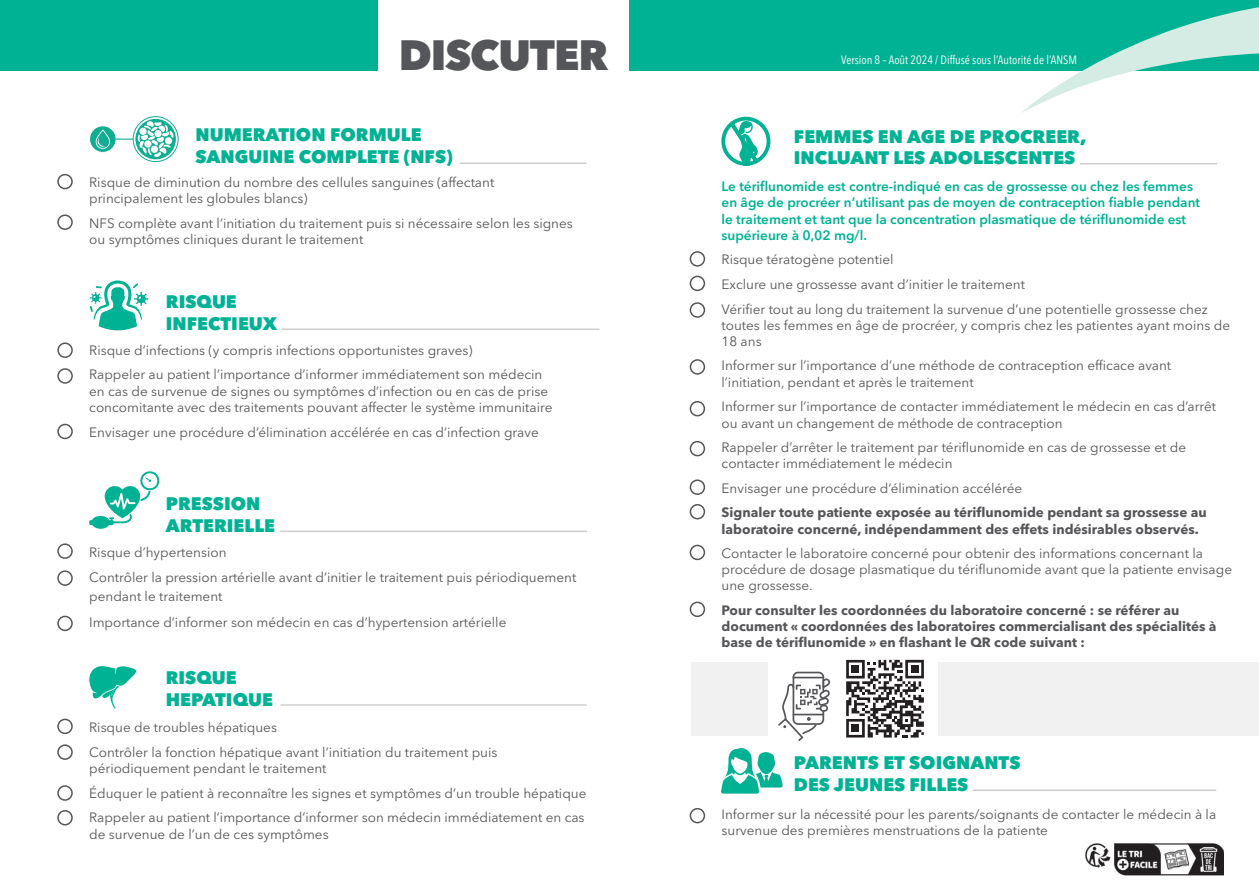
<style>
.page{position:relative;width:1259px;height:893px;background:#fff}
.page>*{position:absolute;margin:0;border:0;box-sizing:border-box;transform-origin:0 0}
.t1{font:800 42px "Avenir Next LT Pro";letter-spacing:-.025em;color:#555659}
.t2{font:800 18px/21.6px "Avenir Next LT Pro";color:#00b294}
.t3{font:13.5px/16.2px "Avenir Next LT Pro";color:#555659}
.t4{font:700 13.5px/16.2px "Avenir Next LT Pro";color:#555659}
.t5{font:600 13.5px/16.2px "Avenir Next LT Pro";color:#00b294}
.t6{font:condensed 12px "Avenir Next LT Pro";color:#fff}
</style>
<div class="page">
<hr style="left:460px;top:162px;width:126px;height:2px;background:#cfcdce">
<div style="left:57px;top:174px;width:16px;height:15px;border:2px solid #555659;border-radius:50%"></div>
<div style="left:57px;top:214px;width:16px;height:16px;border:2px solid #555659;border-radius:50%"></div>
<div style="left:689px;top:251px;width:16px;height:16px;border:2px solid #555659;border-radius:50%"></div>
<div style="left:689px;top:276px;width:16px;height:15px;border:2px solid #555659;border-radius:50%"></div>
<div style="left:689px;top:302px;width:16px;height:16px;border:2px solid #555659;border-radius:50%"></div>
<div style="left:689px;top:359px;width:16px;height:16px;border:2px solid #555659;border-radius:50%"></div>
<div style="left:689px;top:401px;width:16px;height:15px;border:2px solid #555659;border-radius:50%"></div>
<div style="left:689px;top:441px;width:16px;height:15px;border:2px solid #555659;border-radius:50%"></div>
<div style="left:689px;top:479px;width:16px;height:16px;border:2px solid #555659;border-radius:50%"></div>
<div style="left:689px;top:504px;width:16px;height:15px;border:2px solid #555659;border-radius:50%"></div>
<div style="left:689px;top:545px;width:16px;height:15px;border:2px solid #555659;border-radius:50%"></div>
<div style="left:689px;top:602px;width:16px;height:15px;border:2px solid #555659;border-radius:50%"></div>
<hr style="left:973px;top:789px;width:242px;height:2px;background:#cfcdce">
<div style="left:0;top:0;width:378px;height:71px;background:#00b294"></div>
<div style="left:629px;top:0;width:630px;height:71px;background:#00b294"></div>
<svg style="left:1021px;top:7px;width:238px;height:158px"></svg>
<svg style="left:90px;top:280px;width:58px;height:50px"></svg>
<svg style="left:89px;top:471px;width:71px;height:58px"></svg>
<svg style="left:89px;top:666px;width:48px;height:43px"></svg>
<div style="left:939px;top:662px;width:320px;height:74px;background:#f1f1f1"></div>
<div style="left:691px;top:662px;width:76px;height:74px;background:#f1f1f1"></div>
<svg style="left:846px;top:660px;width:78px;height:78px"></svg>
<svg style="left:778px;top:672px;width:52px;height:69px"></svg>
<div style="left:57px;top:719px;width:16px;height:15px;border:2px solid #555659;border-radius:50%"></div>
<div style="left:57px;top:744px;width:16px;height:16px;border:2px solid #555659;border-radius:50%"></div>
<div style="left:57px;top:785px;width:16px;height:16px;border:2px solid #555659;border-radius:50%"></div>
<div style="left:57px;top:810px;width:16px;height:15px;border:2px solid #555659;border-radius:50%"></div>
<hr style="left:281px;top:704px;width:305px;height:2px;background:#cfcdce">
<hr style="left:280px;top:531px;width:306px;height:1px;background:#cfcdce">
<div style="left:57px;top:543px;width:16px;height:16px;border:2px solid #555659;border-radius:50%"></div>
<div style="left:57px;top:570px;width:16px;height:16px;border:2px solid #555659;border-radius:50%"></div>
<div style="left:57px;top:616px;width:16px;height:15px;border:2px solid #555659;border-radius:50%"></div>
<hr style="left:282px;top:329px;width:317px;height:1px;background:#cfcdce">
<div style="left:57px;top:342px;width:16px;height:16px;border:2px solid #555659;border-radius:50%"></div>
<div style="left:57px;top:368px;width:16px;height:16px;border:2px solid #555659;border-radius:50%"></div>
<div style="left:57px;top:424px;width:16px;height:15px;border:2px solid #555659;border-radius:50%"></div>
<div style="left:689px;top:808px;width:16px;height:15px;border:2px solid #555659;border-radius:50%"></div>
<svg style="left:721px;top:748px;width:61px;height:46px"></svg>
<svg style="left:721px;top:116px;width:50px;height:50px"></svg>
<svg style="left:89px;top:126px;width:27px;height:26px"></svg>
<div style="left:89px;top:126px;width:27px;height:27px;border:1px solid #fff;border-radius:50%"></div>
<svg style="left:95px;top:129px;width:15px;height:20px"></svg>
<svg style="left:135px;top:119px;width:41px;height:40px"></svg>
<div style="left:133px;top:117px;width:45px;height:45px;border:1px solid #11ad92;border-radius:50%"></div>
<svg style="left:116px;top:121px;width:58px;height:37px"></svg>
<img style="left:1085px;top:843px;width:138px;height:33px">
<p class="t1" style="left:399px;top:29px;width:211px">DISCUTER</p>
<p class="t2" style="left:195px;top:124px;width:259px">NUMERATION FORMULE<br>SANGUINE COMPLETE (NFS)</p>
<p class="t3" style="left:89px;top:174px;width:406px">Risque de diminution du nombre des cellules sanguines (affectant principalement les globules blancs)</p>
<p class="t3" style="left:89px;top:215px;width:485px">NFS complète avant l’initiation du traitement puis si nécessaire selon les signes ou symptômes cliniques durant le traitement</p>
<p class="t2" style="left:166px;top:291px;width:113px">RISQUE<br>INFECTIEUX</p>
<p class="t3" style="left:89px;top:342px;width:385px">Risque d’infections (y compris infections opportunistes graves)</p>
<p class="t3" style="left:89px;top:367px;width:465px">Rappeler au patient l’importance d’informer immédiatement son médecin en cas de survenue de signes ou symptômes d’infection ou en cas de prise concomitante avec des traitements pouvant affecter le système immunitaire</p>
<p class="t3" style="left:89px;top:424px;width:451px">Envisager une procédure d’élimination accélérée en cas d’infection grave</p>
<p class="t2" style="left:166px;top:493px;width:111px">PRESSION<br>ARTERIELLE</p>
<p class="t3" style="left:89px;top:544px;width:139px">Risque d’hypertension</p>
<p class="t3" style="left:89px;top:567px;width:488px;line-height:19.5px">Contrôler la pression artérielle avant d’initier le traitement puis périodiquement pendant le traitement</p>
<p class="t3" style="left:89px;top:614px;width:419px">Importance d’informer son médecin en cas d’hypertension artérielle</p>
<p class="t2" style="left:166px;top:667px;width:109px">RISQUE<br>HEPATIQUE</p>
<p class="t3" style="left:89px;top:719px;width:189px">Risque de troubles hépatiques</p>
<p class="t3" style="left:89px;top:744px;width:410px">Contrôler la fonction hépatique avant l’initiation du traitement puis périodiquement pendant le traitement</p>
<p class="t3" style="left:89px;top:785px;width:499px">Éduquer le patient à reconnaître les signes et symptômes d’un trouble hépatique</p>
<p class="t3" style="left:89px;top:809px;width:497px">Rappeler au patient l’importance d’informer son médecin immédiatement en cas de survenue de l’un de ces symptômes</p>
<p class="t6" style="left:841px;top:52px;width:237px">Version 8 – Août 2024 / Diffusé sous l’Autorité de l’ANSM</p>
<p class="t2" style="left:794px;top:126px;width:294px">FEMMES EN AGE DE PROCREER,<br>INCLUANT LES ADOLESCENTES</p>
<p class="t5" style="left:721px;top:178px;width:480px">Le tériflunomide est contre-indiqué en cas de grossesse ou chez les femmes en âge de procréer n’utilisant pas de moyen de contraception fiable pendant le traitement et tant que la concentration plasmatique de tériflunomide est supérieure à 0,02 mg/l.</p>
<p class="t3" style="left:721px;top:252px;width:173px">Risque tératogène potentiel</p>
<p class="t3" style="left:721px;top:276px;width:305px">Exclure une grossesse avant d’initier le traitement</p>
<p class="t3" style="left:721px;top:301px;width:510px">Vérifier tout au long du traitement la survenue d’une potentielle grossesse chez toutes les femmes en âge de procréer, y compris chez les patientes ayant moins de<br>18 ans</p>
<p class="t3" style="left:721px;top:358px;width:451px">Informer sur l’importance d’une méthode de contraception efficace avant l’initiation, pendant et après le traitement</p>
<p class="t3" style="left:721px;top:398px;width:496px">Informer sur l’importance de contacter immédiatement le médecin en cas d’arrêt ou avant un changement de méthode de contraception</p>
<p class="t3" style="left:721px;top:439px;width:466px">Rappeler d’arrêter le traitement par tériflunomide en cas de grossesse et de contacter immédiatement le médecin</p>
<p class="t3" style="left:721px;top:480px;width:302px">Envisager une procédure d’élimination accélérée</p>
<p class="t4" style="left:721px;top:504px;width:486px">Signaler toute patiente exposée au tériflunomide pendant sa grossesse au laboratoire concerné, indépendamment des effets indésirables observés.</p>
<p class="t3" style="left:721px;top:545px;width:512px">Contacter le laboratoire concerné pour obtenir des informations concernant la procédure de dosage plasmatique du tériflunomide avant que la patiente envisage une grossesse.</p>
<p class="t4" style="left:721px;top:602px;width:496px">Pour consulter les coordonnées du laboratoire concerné : se référer au document « coordonnées des laboratoires commercialisant des spécialités à base de tériflunomide » en flashant le QR code suivant :</p>
<p class="t2" style="left:794px;top:752px;width:228px">PARENTS ET SOIGNANTS<br>DES JEUNES FILLES</p>
<p class="t3" style="left:721px;top:806px;width:496px">Informer sur la nécessité pour les parents/soignants de contacter le médecin à la survenue des premières menstruations de la patiente</p>
</div>
